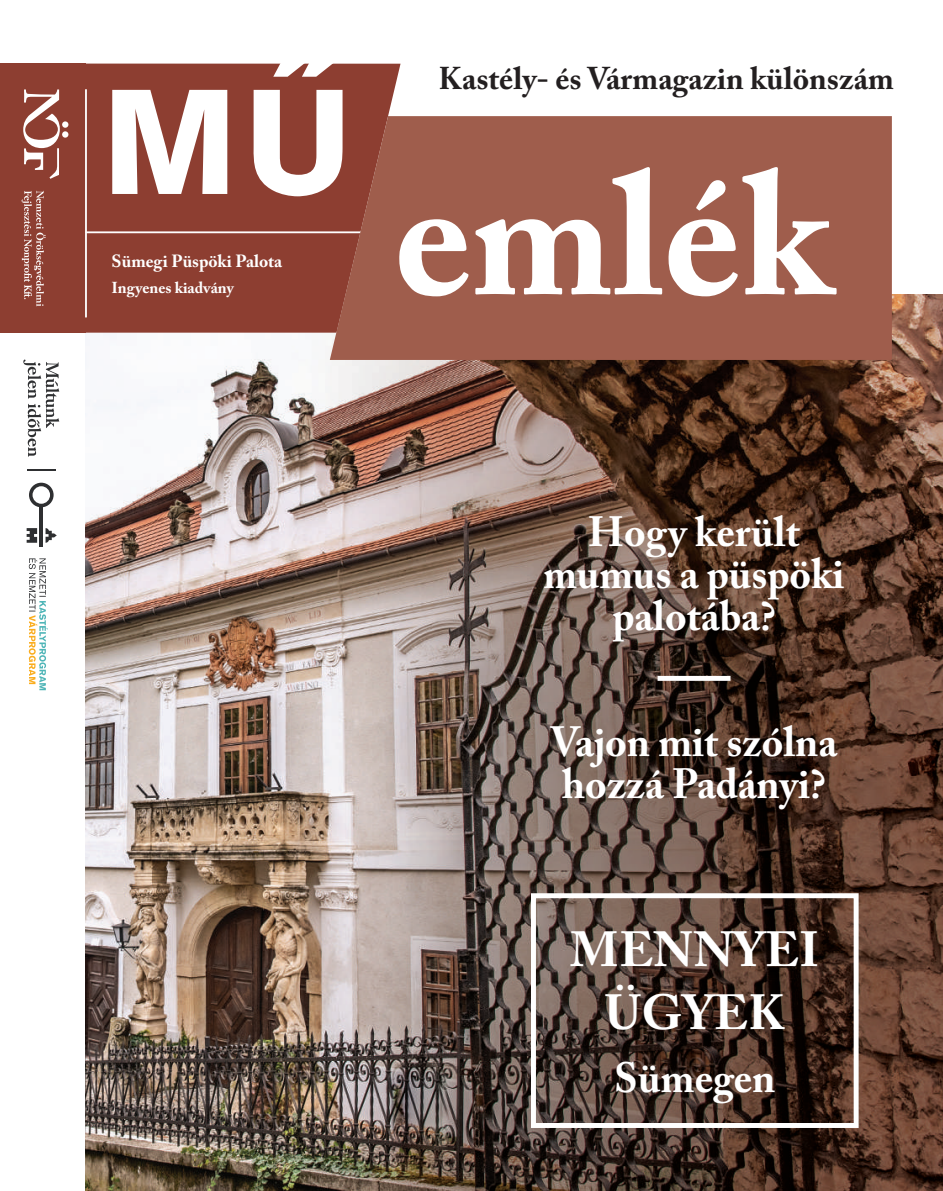
<style>
.page{position:relative;width:943px;height:1191px;background:#fff}
.page>*{position:absolute;margin:0;border:0;box-sizing:border-box;transform-origin:0 0}
.t1{font:700 49px/63px "Adobe Caslon Pro";letter-spacing:.015em;color:#fff;text-align:center}
.t2{font:700 42px/42px "Adobe Caslon Pro";color:#fff;text-align:center}
.t3{font:700 31.32px "Adobe Caslon Pro";color:#231f20}
.t4{font:700 17.5px "Adobe Caslon Pro";color:#fff}
.t5{font:700 15.75px "Adobe Caslon Pro";color:#fff}
</style>
<div class="page">
<img style="left:85px;top:294px;width:858px;height:897px">
<div style="left:86px;top:64px;width:314px;height:269px;background:#8d3e31"></div>
<div style="left:0;top:64px;width:86px;height:269px;background:#8d3e31"></div>
<hr style="left:86px;top:231px;width:277px;height:2px;background:#fff">
<svg style="left:330px;top:116px;width:561px;height:244px;background:#9e5b4a"></svg>
<svg style="left:112px;top:90px;width:115px;height:104px"></svg>
<svg style="left:253px;top:90px;width:89px;height:106px"></svg>
<svg style="left:273px;top:63px;width:65px;height:14px"></svg>
<svg style="left:399px;top:219px;width:70px;height:77px"></svg>
<svg style="left:475px;top:167px;width:187px;height:127px"></svg>
<svg style="left:668px;top:167px;width:168px;height:129px"></svg>
<hr style="left:85px;top:90px;width:2px;height:227px;background:#fff">
<svg style="left:23px;top:359px;width:36px;height:98px"></svg>
<svg style="left:27px;top:469px;width:28px;height:1px"></svg>
<svg style="left:46px;top:528px;width:11px;height:15px"></svg>
<svg style="left:27px;top:528px;width:10px;height:15px"></svg>
<hr style="left:39px;top:506px;width:4px;height:41px;background:#2e2f31">
<svg style="left:29px;top:483px;width:25px;height:24px"></svg>
<svg style="left:29px;top:558px;width:19px;height:132px"></svg>
<svg style="left:23px;top:89px;width:37px;height:90px"></svg>
<div style="left:62px;top:131px;width:6px;height:7px;background:#fff;border-radius:50%"></div>
<div style="left:62px;top:121px;width:6px;height:7px;background:#fff;border-radius:50%"></div>
<svg style="left:22px;top:191px;width:24px;height:115px"></svg>
<div style="left:531px;top:893px;width:327px;height:235px;border:5px solid #fff"></div>
<div style="left:657px;top:676px;width:73px;height:5px;background:#fff"></div>
<p class="t4" style="left:111px;top:251px;width:172px">Sümegi Püspöki Palota</p>
<p class="t5" style="left:111px;top:278px;width:124px">Ingyenes kiadvány</p>
<p class="t3" style="left:438px;top:59px;width:457px">Kastély- és Vármagazin különszám</p>
<p class="t2" style="left:543px;top:511px;width:302px">Hogy került mumus a püspöki palotába?</p>
<p class="t2" style="left:550px;top:721px;width:288px;text-align:left">Vajon mit szólna hozzá Padányi?</p>
<p class="t1" style="left:570px;top:918px;width:251px">MENNYEI<br>ÜGYEK</p>
<p class="t2" style="left:614px;top:1057px;width:163px">Sümegen</p>
</div>
